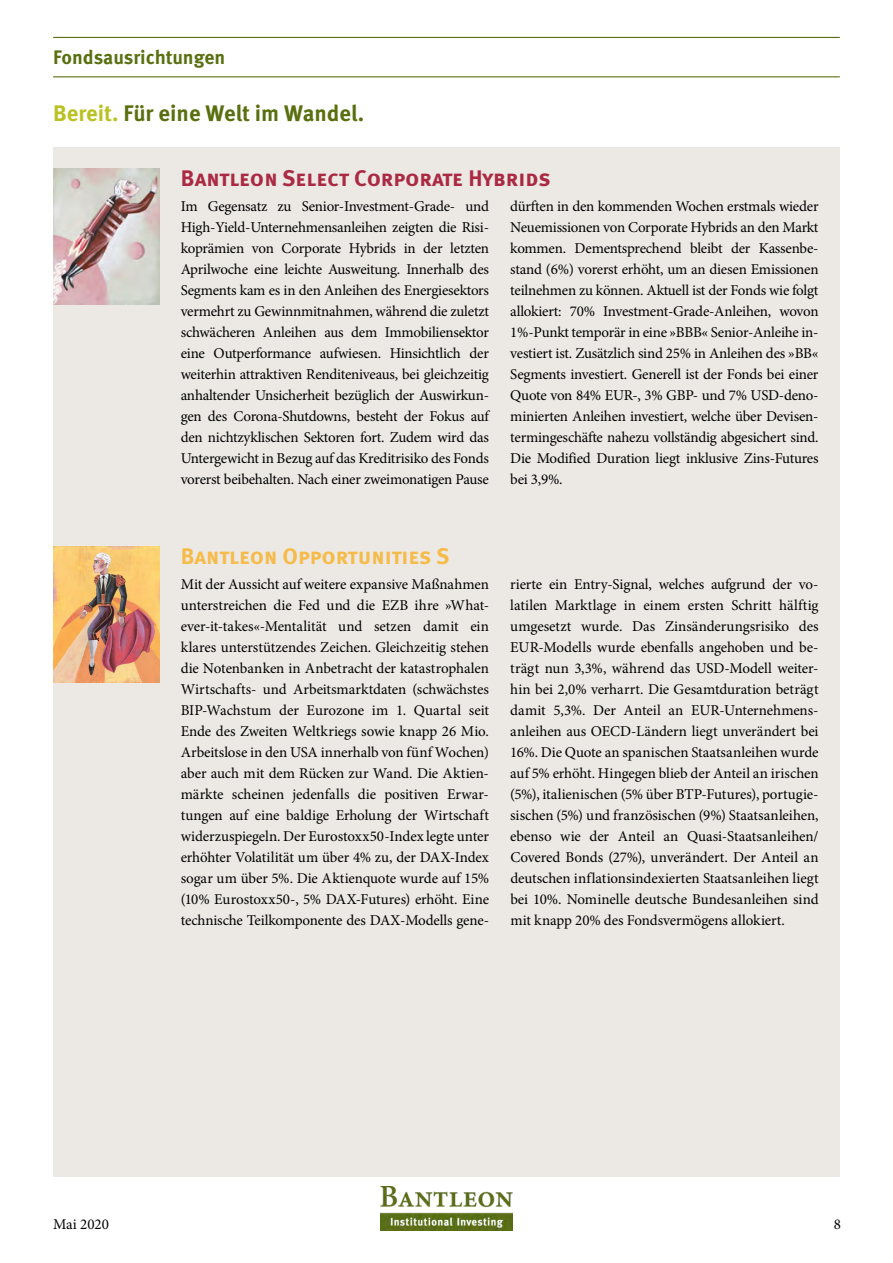
<style>
.page{position:relative;width:893px;height:1263px;background:#fff}
.page>*{position:absolute;margin:0;border:0;box-sizing:border-box;transform-origin:0 0}
.t1{font:700 22.5px "Meta OT";color:#ab2a43}
.t2{font:700 22.5px "Meta OT";color:#5a7010}
.t3{font:700 22.5px "Meta OT";letter-spacing:-.01em;color:#f6bb4a}
.t4{font:700 19.5px "Meta OT";letter-spacing:-.005em;color:#5a7010}
.t5{font:15px/21px "Minion Pro";letter-spacing:-.015em;color:#000;text-align:justify}
.s1{color:#bac223}
</style>
<div class="page">
<div style="left:53px;top:148px;width:787px;height:1029px;background:#ece9e4"></div>
<hr style="left:53px;top:37px;width:787px;height:1px;background:#5a7010">
<hr style="left:53px;top:76px;width:787px;height:1px;background:#5a7010">
<img style="left:380px;top:1186px;width:133px;height:44px">
<img style="left:53px;top:547px;width:106px;height:136px">
<img style="left:53px;top:169px;width:106px;height:135px">
<h2 class="t4" style="left:53px;top:44px;width:174px">Fondsausrichtungen</h2>
<h1 class="t2" style="left:53px;top:98px;width:313px"><span class="s1">Bereit.</span> Für eine Welt im Wandel.</h1>
<h1 class="t1" style="left:181px;top:163px;width:371px">Bantleon Select Corporate Hybrids</h1>
<p class="t5" style="left:181px;top:195px;width:311px">Im Gegensatz zu Senior-Investment-Grade- und High-Yield-Unternehmensanleihen zeigten die Risi&shy;koprämien von Corporate Hybrids in der letzten Aprilwoche eine leichte Ausweitung. Innerhalb des Segments kam es in den Anleihen des Energiesektors vermehrt zu Gewinnmitnahmen, während die zuletzt schwächeren Anleihen aus dem Immobiliensektor eine Outperformance aufwiesen. Hinsichtlich der weiterhin attraktiven Renditeniveaus, bei gleichzeitig anhaltender Unsicherheit bezüglich der Auswirkun&shy;gen des Corona-Shutdowns, besteht der Fokus auf den nichtzyklischen Sektoren fort. Zudem wird das Untergewicht in Bezug auf das Kreditrisiko des Fonds vorerst beibehalten. Nach einer zweimonatigen Pause</p>
<p class="t5" style="left:510px;top:195px;width:310px">dürften in den kommenden Wochen erstmals wieder Neuemissionen von Corporate Hybrids an den Markt kommen. Dementsprechend bleibt der Kassenbe&shy;stand (6%) vorerst erhöht, um an diesen Emissionen teilnehmen zu können. Aktuell ist der Fonds wie folgt allokiert: 70% Investment-Grade-Anleihen, wovon 1%-Punkt temporär in eine »BBB« Senior-Anleihe in&shy;vestiert ist. Zusätzlich sind 25% in Anleihen des »BB« Segments investiert. Generell ist der Fonds bei einer Quote von 84% EUR-, 3% GBP- und 7% USD-deno&shy;minierten Anleihen investiert, welche über Devisen&shy;termingeschäfte nahezu vollständig abgesichert sind.<br>Die Modified Duration liegt inklusive Zins-Futures bei 3,9%.</p>
<h1 class="t3" style="left:181px;top:541px;width:270px">Bantleon Opportunities S</h1>
<p class="t5" style="left:181px;top:573px;width:310px">Mit der Aussicht auf weitere expansive Maßnahmen unterstreichen die Fed und die EZB ihre »What&shy;ever-it-takes«-Mentalität und setzen damit ein klares unterstützendes Zeichen. Gleichzeitig stehen die Notenbanken in Anbetracht der katastrophalen Wirtschafts- und Arbeitsmarktdaten (schwächstes BIP-Wachstum der Eurozone im 1. Quartal seit Ende des Zweiten Weltkriegs sowie knapp 26 Mio.<br>Arbeitslose in den USA innerhalb von fünf Wochen) aber auch mit dem Rücken zur Wand. Die Aktien&shy;märkte scheinen jedenfalls die positiven Erwar&shy;tungen auf eine baldige Erholung der Wirtschaft widerzuspiegeln. Der Eurostoxx50-Index legte unter erhöhter Volatilität um über 4% zu, der DAX-Index sogar um über 5%. Die Aktienquote wurde auf 15% (10% Eurostoxx50-, 5% DAX-Futures) erhöht. Eine technische Teilkomponente des DAX-Modells gene-</p>
<p class="t5" style="left:510px;top:573px;width:310px">rierte ein Entry-Signal, welches aufgrund der vo&shy;latilen Marktlage in einem ersten Schritt hälftig umgesetzt wurde. Das Zinsänderungsrisiko des EUR-Modells wurde ebenfalls angehoben und be&shy;trägt nun 3,3%, während das USD-Modell weiter&shy;hin bei 2,0% verharrt. Die Gesamtduration beträgt damit 5,3%. Der Anteil an EUR-Unternehmens&shy;anleihen aus OECD-Ländern liegt unverändert bei 16%. Die Quote an spanischen Staatsanleihen wurde auf 5% erhöht. Hingegen blieb der Anteil an irischen (5%), italienischen (5% über BTP-Futures), portugie&shy;sischen (5%) und französischen (9%) Staatsanleihen, ebenso wie der Anteil an Quasi-Staatsanleihen/ Covered Bonds (27%), unverändert. Der Anteil an deutschen inflationsindexierten Staatsanleihen liegt bei 10%. Nominelle deutsche Bundesanleihen sind mit knapp 20% des Fondsvermögens allokiert.</p>
<p class="t5" style="left:53px;top:1214px;width:57px">Mai 2020</p>
<p class="t5" style="left:834px;top:1214px;width:9px">8</p>
</div>
